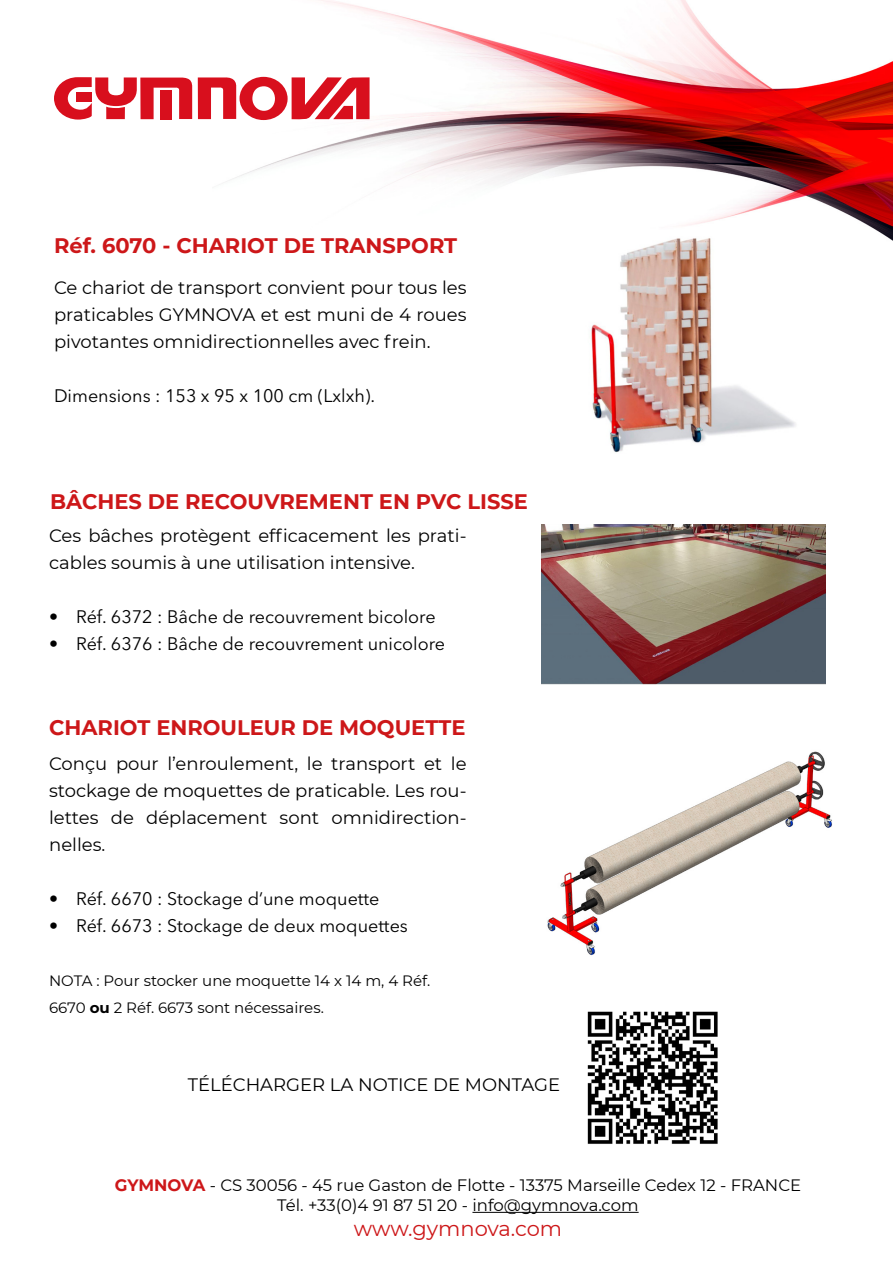
<style>
.page{position:relative;width:893px;height:1263px;background:#fff}
.page>*{position:absolute;margin:0;border:0;box-sizing:border-box;transform-origin:0 0}
.t1{font:700 21px "Montserrat";color:#cd1719}
.t2{font:21px "Montserrat";letter-spacing:-.005em;color:#cd1719}
.t3{font:18px/27px "Montserrat";color:#000;text-align:justify}
.t4{font:18px "Avenir Next LT Pro";color:#000}
.t5{font:16.5px/19.8px "Montserrat";color:#000;text-align:center}
.t6{font:15px/27px "Montserrat";color:#000}
.s1{font-weight:700}
.s2{font-weight:700;color:#cd1719}
</style>
<div class="page">
<img style="left:226px;top:0;width:667px;height:241px">
<hr style="left:472px;top:1212px;width:167px;height:1px;background:#000">
<img style="left:559px;top:232px;width:244px;height:221px">
<svg style="left:54px;top:77px;width:138px;height:43px"></svg>
<svg style="left:198px;top:76px;width:172px;height:44px"></svg>
<img style="left:587px;top:1011px;width:131px;height:133px">
<img style="left:541px;top:524px;width:284px;height:161px">
<img style="left:547px;top:751px;width:285px;height:205px">
<p class="t1" style="left:54px;top:230px;width:405px">Réf. 6070 - CHARIOT DE TRANSPORT</p>
<p class="t3" style="left:54px;top:273px;width:414px">Ce chariot de transport convient pour tous les praticables GYMNOVA et est muni de 4 roues pivotantes omnidirectionnelles avec frein.</p>
<p class="t4" style="left:54px;top:385px;width:323px">Dimensions : 153 x 95 x 100 cm (Lxlxh).</p>
<p class="t1" style="left:50px;top:486px;width:479px">BÂCHES DE RECOUVREMENT EN PVC LISSE</p>
<p class="t3" style="left:49px;top:521px;width:419px">Ces bâches protègent efficacement les prati&shy;cables soumis à une utilisation intensive.</p>
<p class="t4" style="left:49px;top:605px;width:388px">• Réf. 6372 : Bâche de recouvrement bicolore</p>
<p class="t4" style="left:49px;top:632px;width:397px">• Réf. 6376 : Bâche de recouvrement unicolore</p>
<p class="t1" style="left:49px;top:712px;width:418px">CHARIOT ENROULEUR DE MOQUETTE</p>
<p class="t3" style="left:49px;top:750px;width:419px">Conçu pour l’enroulement, le transport et le stockage de moquettes de praticable. Les rou&shy;lettes de déplacement sont omnidirection&shy;nelles.</p>
<p class="t4" style="left:49px;top:888px;width:332px">• Réf. 6670 : Stockage d’une moquette</p>
<p class="t4" style="left:49px;top:915px;width:360px">• Réf. 6673 : Stockage de deux moquettes</p>
<p class="t6" style="left:49px;top:967px;width:383px">NOTA : Pour stocker une moquette 14 x 14 m, 4 Réf.<br>6670 <span class="s1">ou</span> 2 Réf. 6673 sont nécessaires.</p>
<p class="t3" style="left:188px;top:1071px;width:374px">TÉLÉCHARGER LA NOTICE DE MONTAGE</p>
<p class="t5" style="left:115px;top:1175px;width:688px"><span class="s2">GYMNOVA</span> - CS 30056 - 45 rue Gaston de Flotte - 13375 Marseille Cedex 12 - FRANCE<br>Tél. +33(0)4 91 87 51 20 - info@gymnova.com</p>
<p class="t2" style="left:354px;top:1214px;width:210px">www.gymnova.com</p>
</div>
